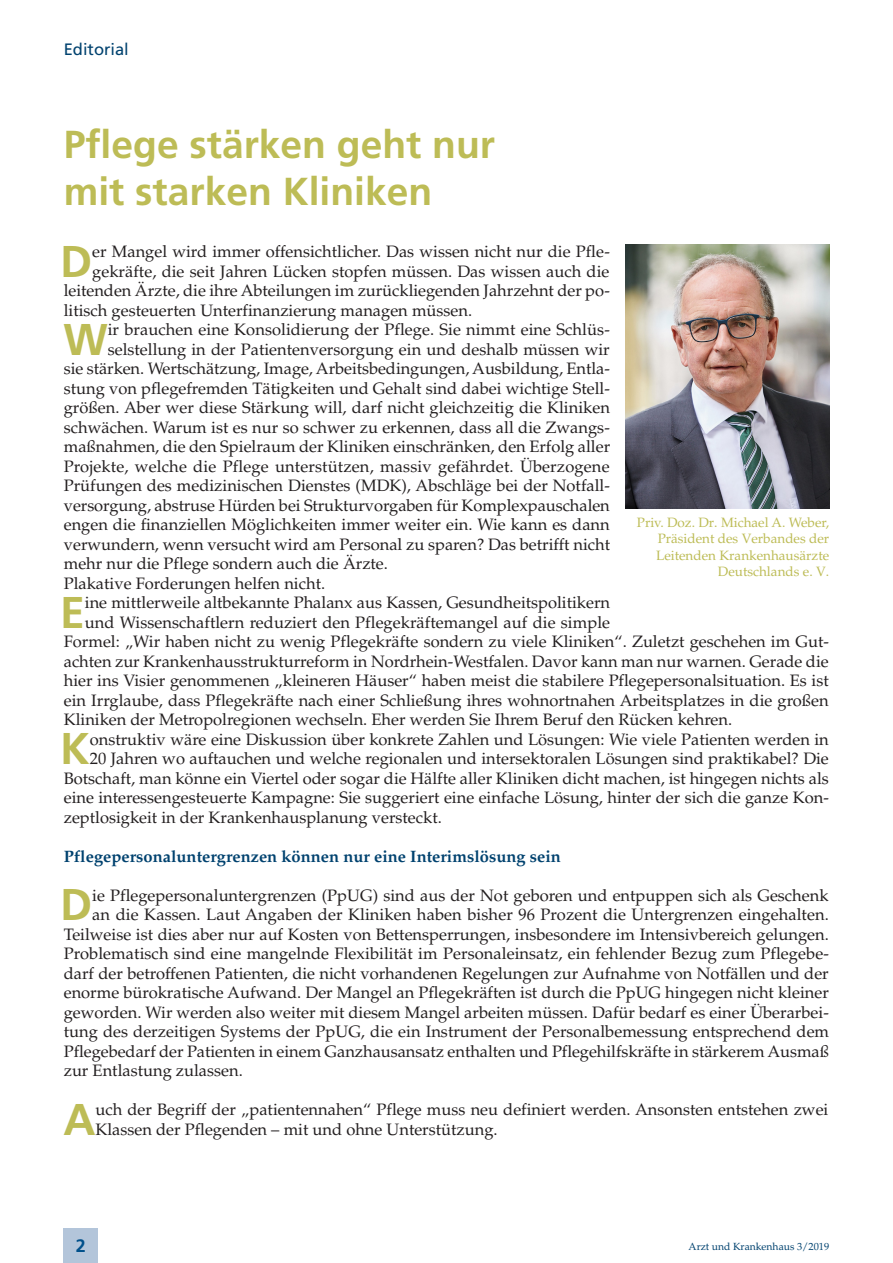
<style>
.page{position:relative;width:893px;height:1263px;background:#fff}
.page>*{position:absolute;margin:0;border:0;box-sizing:border-box;transform-origin:0 0}
.Fliesstext{font:700 44.4px "Frutiger";color:#bdbc56}
.Headline_Editorial{font:700 39px "Frutiger";color:#bdbc56}
.t1{font:700 18px "Frutiger";color:#00508b}
.Fliesstext-2{font:16.5px/19.5px "Palatino";color:#231f20}
.Zwischenüberschrift{font:700 16.5px "Palatino";color:#00426f}
.Kopfzeile{font:16.5px "Frutiger";color:#00426f}
.t2{font:13.5px "Palatino";color:#bdbc56}
.t3{font:10.35px "Palatino";color:#00426f}
</style>
<div class="page">
<div style="left:64px;top:1229px;width:34px;height:34px;background:#b3c5da"></div>
<img style="left:625px;top:245px;width:204px;height:263px">
<p class="Kopfzeile" style="left:64px;top:40px;width:67px">Editorial</p>
<p class="Headline_Editorial" style="left:64px;top:121px;width:433px">Pflege stärken geht nur</p>
<p class="Headline_Editorial" style="left:64px;top:168px;width:370px">mit starken Kliniken</p>
<p class="Fliesstext" style="left:60px;top:235px;width:34px">D</p>
<p class="Fliesstext-2" style="left:92px;top:242px;width:519px">er Mangel wird immer offensichtlicher. Das wissen nicht nur die Pfle-</p>
<p class="Fliesstext-2" style="left:92px;top:262px;width:519px">gekräfte, die seit Jahren Lücken stopfen müssen. Das wissen auch die</p>
<p class="Fliesstext-2" style="left:64px;top:281px;width:548px">leitenden Ärzte, die ihre Abteilungen im zurückliegenden Jahrzehnt der po-</p>
<p class="Fliesstext-2" style="left:64px;top:301px;width:410px">litisch gesteuerten Unterfinanzierung managen müssen.</p>
<p class="Fliesstext" style="left:63px;top:313px;width:46px">W</p>
<p class="Fliesstext-2" style="left:108px;top:320px;width:504px">ir brauchen eine Konsolidierung der Pflege. Sie nimmt eine Schlüs-</p>
<p class="Fliesstext-2" style="left:108px;top:340px;width:503px">selstellung in der Patientenversorgung ein und deshalb müssen wir</p>
<p class="Fliesstext-2" style="left:64px;top:359px;width:547px">sie stärken. Wertschätzung, Image, Arbeitsbedingungen, Ausbildung, Entla-</p>
<p class="Fliesstext-2" style="left:64px;top:379px;width:547px">stung von pflegefremden Tätigkeiten und Gehalt sind dabei wichtige Stell-</p>
<p class="Fliesstext-2" style="left:64px;top:398px;width:548px">größen. Aber wer diese Stärkung will, darf nicht gleichzeitig die Kliniken</p>
<p class="Fliesstext-2" style="left:64px;top:418px;width:548px">schwächen. Warum ist es nur so schwer zu erkennen, dass all die Zwangs-</p>
<p class="Fliesstext-2" style="left:64px;top:437px;width:548px">maßnahmen, die den Spielraum der Kliniken einschränken, den Erfolg aller</p>
<p class="Fliesstext-2" style="left:64px;top:457px;width:547px">Projekte, welche die Pflege unterstützen, massiv gefährdet. Überzogene</p>
<p class="Fliesstext-2" style="left:64px;top:476px;width:547px">Prüfungen des medizinischen Dienstes (MDK), Abschläge bei der Notfall-</p>
<p class="Fliesstext-2" style="left:64px;top:496px;width:548px">versorgung, abstruse Hürden bei Strukturvorgaben für Komplexpauschalen</p>
<p class="Fliesstext-2" style="left:64px;top:515px;width:547px">engen die finanziellen Möglichkeiten immer weiter ein. Wie kann es dann</p>
<p class="Fliesstext-2" style="left:64px;top:535px;width:548px">verwundern, wenn versucht wird am Personal zu sparen? Das betrifft nicht</p>
<p class="Fliesstext-2" style="left:64px;top:554px;width:326px">mehr nur die Pflege sondern auch die Ärzte.</p>
<p class="Fliesstext-2" style="left:64px;top:574px;width:263px">Plakative Forderungen helfen nicht.</p>
<p class="Fliesstext" style="left:60px;top:586px;width:26px">E</p>
<p class="Fliesstext-2" style="left:85px;top:593px;width:527px">ine mittlerweile altbekannte Phalanx aus Kassen, Gesundheitspolitikern</p>
<p class="t2" style="left:637px;top:514px;width:194px">Priv. Doz. Dr. Michael A. Weber,</p>
<p class="t2" style="left:658px;top:531px;width:173px">Präsident des Verbandes der</p>
<p class="t2" style="left:656px;top:547px;width:175px">Leitenden Krankenhausärzte</p>
<p class="t2" style="left:718px;top:564px;width:113px">Deutschlands e. V.</p>
<p class="Fliesstext-2" style="left:85px;top:613px;width:527px">und Wissenschaftlern reduziert den Pflegekräftemangel auf die simple</p>
<p class="Fliesstext-2" style="left:64px;top:632px;width:767px">Formel: „Wir haben nicht zu wenig Pflegekräfte sondern zu viele Kliniken“. Zuletzt geschehen im Gut-</p>
<p class="Fliesstext-2" style="left:64px;top:652px;width:766px">achten zur Krankenhausstrukturreform in Nordrhein-Westfalen. Davor kann man nur warnen. Gerade die</p>
<p class="Fliesstext-2" style="left:64px;top:671px;width:766px">hier ins Visier genommenen „kleineren Häuser“ haben meist die stabilere Pflegepersonalsituation. Es ist</p>
<p class="Fliesstext-2" style="left:64px;top:691px;width:766px">ein Irrglaube, dass Pflegekräfte nach einer Schließung ihres wohnortnahen Arbeitsplatzes in die großen</p>
<p class="Fliesstext-2" style="left:64px;top:710px;width:670px">Kliniken der Metropolregionen wechseln. Eher werden Sie Ihrem Beruf den Rücken kehren.</p>
<p class="Fliesstext" style="left:60px;top:723px;width:31px">K</p>
<p class="Fliesstext-2" style="left:90px;top:730px;width:741px">onstruktiv wäre eine Diskussion über konkrete Zahlen und Lösungen: Wie viele Patienten werden in</p>
<p class="Fliesstext-2" style="left:90px;top:749px;width:740px">20 Jahren wo auftauchen und welche regionalen und intersektoralen Lösungen sind praktikabel? Die</p>
<p class="Fliesstext-2" style="left:64px;top:769px;width:766px">Botschaft, man könne ein Viertel oder sogar die Hälfte aller Kliniken dicht machen, ist hingegen nichts als</p>
<p class="Fliesstext-2" style="left:64px;top:788px;width:767px">eine interessengesteuerte Kampagne: Sie suggeriert eine einfache Lösung, hinter der sich die ganze Kon-</p>
<p class="Fliesstext-2" style="left:64px;top:808px;width:380px">zeptlosigkeit in der Krankenhausplanung versteckt.</p>
<p class="Zwischenüberschrift" style="left:64px;top:846px;width:499px">Pflegepersonaluntergrenzen können nur eine Interimslösung sein</p>
<p class="Fliesstext" style="left:60px;top:879px;width:34px">D</p>
<p class="Fliesstext-2" style="left:92px;top:886px;width:738px">ie Pflegepersonaluntergrenzen (PpUG) sind aus der Not geboren und entpuppen sich als Geschenk</p>
<p class="Fliesstext-2" style="left:92px;top:905px;width:738px">an die Kassen. Laut Angaben der Kliniken haben bisher 96 Prozent die Untergrenzen eingehalten.</p>
<p class="Fliesstext-2" style="left:64px;top:925px;width:766px">Teilweise ist dies aber nur auf Kosten von Bettensperrungen, insbesondere im Intensivbereich gelungen.</p>
<p class="Fliesstext-2" style="left:64px;top:944px;width:767px">Problematisch sind eine mangelnde Flexibilität im Personaleinsatz, ein fehlender Bezug zum Pflegebe-</p>
<p class="Fliesstext-2" style="left:64px;top:964px;width:766px">darf der betroffenen Patienten, die nicht vorhandenen Regelungen zur Aufnahme von Notfällen und der</p>
<p class="Fliesstext-2" style="left:64px;top:983px;width:767px">enorme bürokratische Aufwand. Der Mangel an Pflegekräften ist durch die PpUG hingegen nicht kleiner</p>
<p class="Fliesstext-2" style="left:64px;top:1003px;width:767px">geworden. Wir werden also weiter mit diesem Mangel arbeiten müssen. Dafür bedarf es einer Überarbei-</p>
<p class="Fliesstext-2" style="left:64px;top:1022px;width:767px">tung des derzeitigen Systems der PpUG, die ein Instrument der Personalbemessung entsprechend dem</p>
<p class="Fliesstext-2" style="left:64px;top:1042px;width:767px">Pflegebedarf der Patienten in einem Ganzhausansatz enthalten und Pflegehilfskräfte in stärkerem Ausmaß</p>
<p class="Fliesstext-2" style="left:64px;top:1061px;width:181px">zur Entlastung zulassen.</p>
<p class="Fliesstext" style="left:63px;top:1093px;width:34px">A</p>
<p class="Fliesstext-2" style="left:95px;top:1100px;width:734px">uch der Begriff der „patientennahen“ Pflege muss neu definiert werden. Ansonsten entstehen zwei<br>Klassen der Pflegenden – mit und ohne Unterstützung.</p>
<p class="t1" style="left:76px;top:1235px;width:12px">2</p>
<p class="t3" style="left:689px;top:1240px;width:142px">Arzt und Krankenhaus 3/2019</p>
</div>
